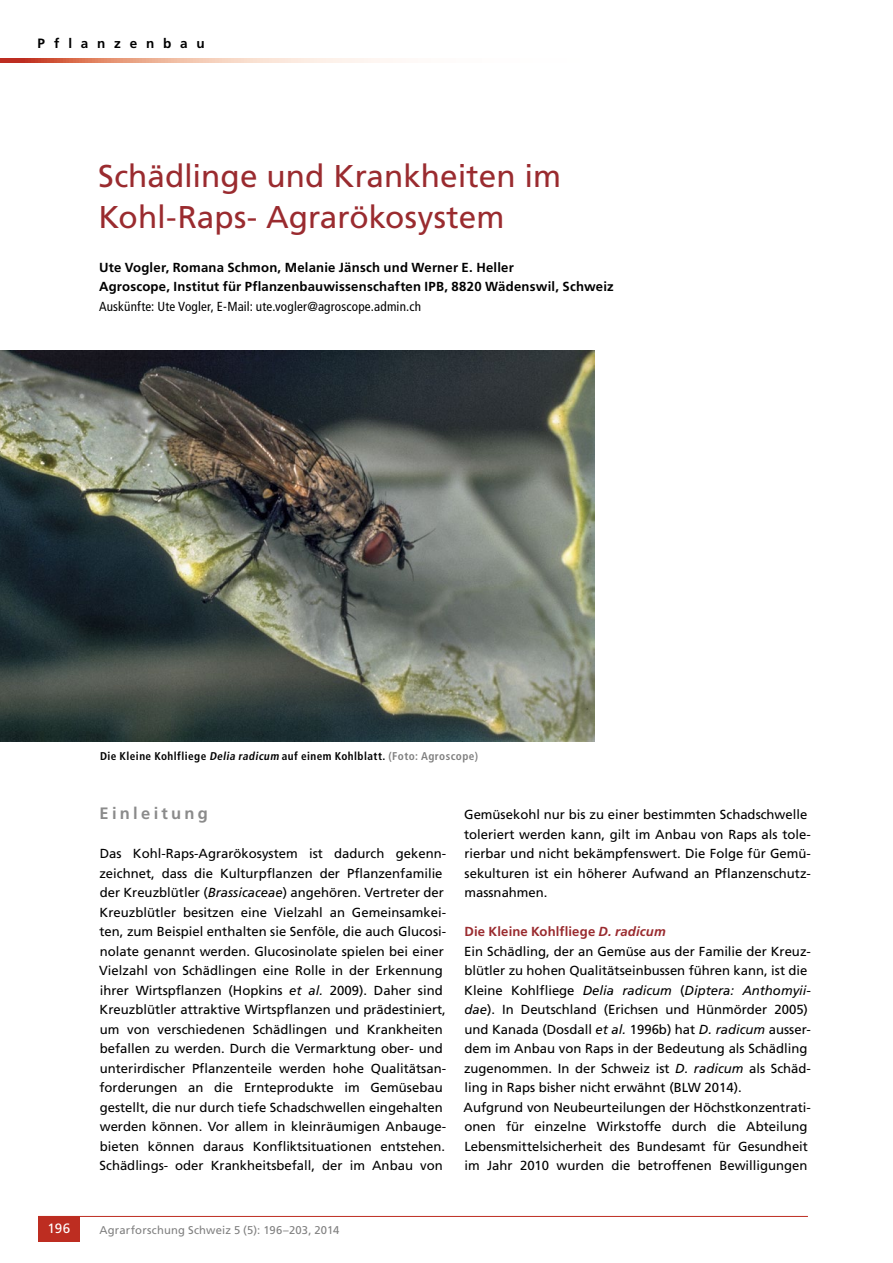
<style>
.page{position:relative;width:893px;height:1263px;background:#fff}
.page>*{position:absolute;margin:0;border:0;box-sizing:border-box;transform-origin:0 0}
.t1{font:31.5px/40.5px "Frutiger LT Std";color:#9a2b2f}
.t2{font:700 16.5px "Frutiger LT Std";letter-spacing:.2em;color:#8b8b8b}
.t3{font:700 13.5px "Frutiger LT Std";letter-spacing:.65em;color:#000}
.t4{font:13.5px "Frutiger LT Std";color:#fff}
.t5{font:13.2px/19.5px "Frutiger LT Std";color:#000}
.t6{font:700 13.2px/19.5px "Frutiger LT Std";letter-spacing:.015em;color:#000}
.t7{font:condensed 13.2px "Frutiger LT Std";letter-spacing:.015em;color:#000}
.t8{font:700 condensed 11.25px "Frutiger LT Std";letter-spacing:.04em;color:#000}
.t9{font:11.25px "Frutiger LT Std";letter-spacing:.015em;color:#808080}
.s1{font-style:italic}
.s2{color:#808080}
.s3{font-weight:700;color:#9a2b2f}
.s4{font-weight:700;font-style:italic;color:#9a2b2f}
</style>
<div class="page">
<hr style="left:38px;top:1216px;width:770px;height:1px;background:#bd2d21">
<div style="left:38px;top:1216px;width:42px;height:26px;background:#bd2d21"></div>
<svg style="left:0;top:58px;width:396px;height:5px;background:#ebb2a0"></svg>
<img style="left:0;top:350px;width:594px;height:391px">
<p class="t3" style="left:38px;top:36px;width:169px">Pflanzenbau</p>
<h1 class="t1" style="left:98px;top:156px;width:464px">Schädlinge und Krankheiten im<br>Kohl-Raps- Agrarökosystem</h1>
<p class="t6" style="left:99px;top:258px;width:516px">Ute Vogler, Romana Schmon, Melanie Jänsch und Werner E. Heller<br>Agroscope, Institut für Pflanzenbauwissenschaften IPB, 8820 Wädenswil, Schweiz</p>
<p class="t7" style="left:99px;top:299px;width:323px">Auskünfte: Ute Vogler, E-Mail: ute.vogler@agroscope.admin.ch</p>
<p class="t8" style="left:100px;top:750px;width:379px">Die Kleine Kohlfliege <span class="s1">Delia radicum</span> auf einem Kohlblatt. <span class="s2">(Foto: Agroscope)</span></p>
<p class="t2" style="left:100px;top:804px;width:110px">Einleitung</p>
<p class="t5" style="left:99px;top:844px;width:348px">Das Kohl-Raps-Agrarökosystem ist dadurch gekenn&shy;zeichnet, dass die Kulturpflanzen der Pflanzenfamilie der Kreuzblütler (<span class="s1">Brassicaceae</span>) angehören. Vertreter der Kreuzblütler besitzen eine Vielzahl an Gemeinsamkei&shy;ten, zum Beispiel enthalten sie Senföle, die auch Glucosi&shy;nolate genannt werden. Glucosinolate spielen bei einer Vielzahl von Schädlingen eine Rolle in der Erkennung ihrer Wirtspflanzen (Hopkins <span class="s1">et al.</span> 2009). Daher sind Kreuzblütler attraktive Wirtspflanzen und prädestiniert, um von verschiedenen Schädlingen und Krankheiten befallen zu werden. Durch die Vermarktung ober- und unterirdischer Pflanzenteile werden hohe Qualitätsan&shy;forderungen an die Ernteprodukte im Gemüsebau gestellt, die nur durch tiefe Schadschwellen eingehalten werden können. Vor allem in kleinräumigen Anbauge&shy;bieten können daraus Konfliktsituationen entstehen.<br>Schädlings- oder Krankheitsbefall, der im Anbau von</p>
<p class="t5" style="left:464px;top:805px;width:348px">Gemüsekohl nur bis zu einer bestimmten Schadschwelle toleriert werden kann, gilt im Anbau von Raps als tole&shy;rierbar und nicht bekämpfenswert. Die Folge für Gemü&shy;sekulturen ist ein höherer Aufwand an Pflanzenschutz&shy;massnahmen.</p>
<p class="t5" style="left:464px;top:922px;width:349px"><span class="s3">Die Kleine Kohlfliege</span> <span class="s4">D. radicum<br></span>Ein Schädling, der an Gemüse aus der Familie der Kreuz&shy;blütler zu hohen Qualitätseinbussen führen kann, ist die Kleine Kohlfliege <span class="s1">Delia radicum</span> (<span class="s1">Diptera: Anthomyii&shy;dae</span>). In Deutschland (Erichsen und Hünmörder 2005) und Kanada (Dosdall <span class="s1">et al.</span> 1996b) hat <span class="s1">D. radicum</span> ausser&shy;dem im Anbau von Raps in der Bedeutung als Schädling zugenommen. In der Schweiz ist <span class="s1">D. radicum</span> als Schäd&shy;ling in Raps bisher nicht erwähnt (BLW 2014).<br>Aufgrund von Neubeurteilungen der Höchstkonzentrati&shy;onen für einzelne Wirkstoffe durch die Abteilung Lebensmittelsicherheit des Bundesamt für Gesundheit im Jahr 2010 wurden die betroffenen Bewilligungen</p>
<p class="t4" style="left:48px;top:1221px;width:24px">196</p>
<p class="t9" style="left:99px;top:1223px;width:241px">Agrarforschung Schweiz 5 (5): 196–203, 2014</p>
</div>
